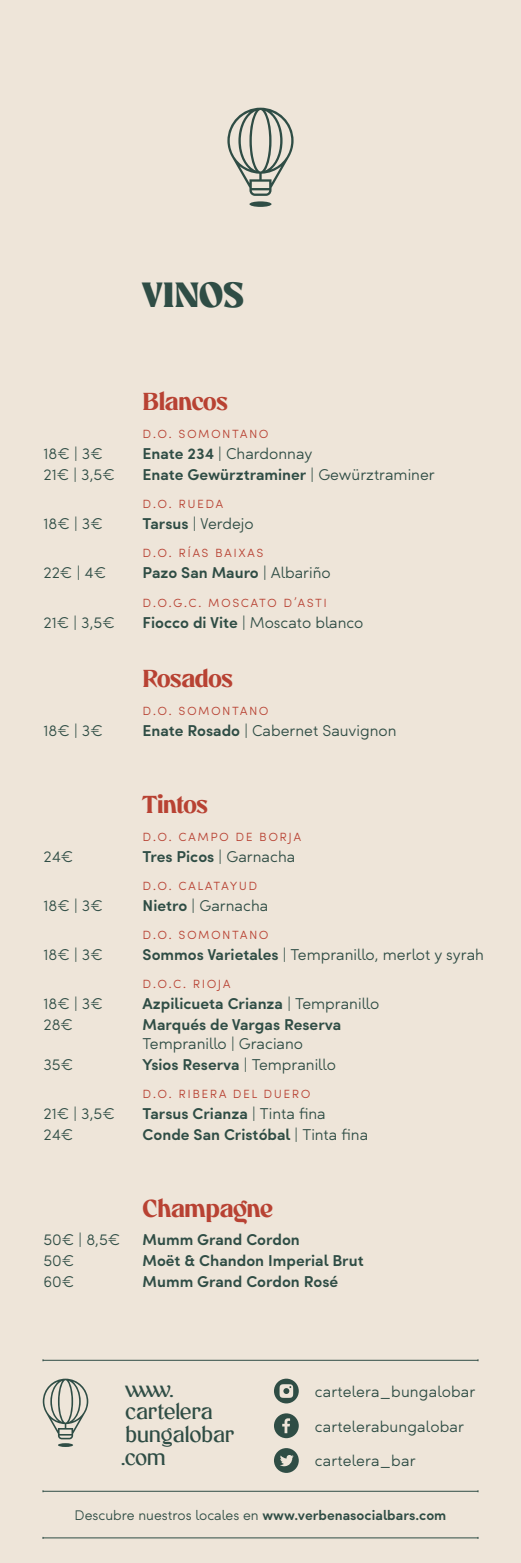
<style>
.page{position:relative;width:521px;height:1563px;background:#eee5d9}
.page>*{position:absolute;margin:0;border:0;box-sizing:border-box;transform-origin:0 0}
.t1{font:800 35px "Mr Banks";letter-spacing:-.02em;color:#2f4d45}
.t2{font:700 24.5px "Mr Banks";letter-spacing:-.015em;color:#b84233}
.t3{font:21.88px/22.8px "Mr Banks";letter-spacing:.01em;color:#2f4d45}
.t4{font:300 15.75px "Sofia Pro";color:#2f4d45}
.t5{font:600 15.75px "Sofia Pro";color:#2f4d45}
.t6{font:300 14px "Sofia Pro";letter-spacing:.09em;color:#b84233}
.t7{font:300 14px "Sofia Pro";color:#2f4d45}
.s1{font-weight:600}
.s2{font-weight:300}
</style>
<div class="page">
<svg style="left:227px;top:108px;width:67px;height:99px"></svg>
<svg style="left:274px;top:1378px;width:25px;height:25px"></svg>
<svg style="left:274px;top:1448px;width:25px;height:25px"></svg>
<svg style="left:274px;top:1413px;width:25px;height:25px"></svg>
<svg style="left:43px;top:1378px;width:45px;height:69px"></svg>
<hr style="left:43px;top:1360px;width:435px;height:1px;background:#2f4d45">
<hr style="left:43px;top:1491px;width:435px;height:1px;background:#2f4d45">
<hr style="left:43px;top:1537px;width:435px;height:1px;background:#2f4d45">
<h1 class="t1" style="left:141px;top:272px;width:104px">VINOS</h1>
<h2 class="t2" style="left:143px;top:386px;width:87px">Blancos</h2>
<p class="t6" style="left:43px;top:423px;width:37px">D</p>
<p class="t6" style="left:153px;top:423px;width:37px">.O. SOMON</p>
<p class="t6" style="left:232px;top:423px;width:18px">TANO</p>
<p class="t4" style="left:43px;top:442px;width:61px">18€ | 3€</p>
<p class="t4" style="left:143px;top:442px;width:171px"><span class="s1">Enate 234</span> | Chardonnay</p>
<p class="t4" style="left:43px;top:463px;width:73px">21€ | 3,5€</p>
<p class="t5" style="left:143px;top:463px;width:294px">Enate Gewürztraminer <span class="s2">| Gewürztraminer</span></p>
<p class="t6" style="left:43px;top:493px;width:37px">D</p>
<p class="t6" style="left:153px;top:493px;width:36px">.O. RUEDA</p>
<p class="t4" style="left:43px;top:512px;width:61px">18€ | 3€</p>
<p class="t4" style="left:143px;top:512px;width:113px"><span class="s1">Tarsus</span> | Verdejo</p>
<p class="t6" style="left:43px;top:542px;width:37px">D</p>
<p class="t6" style="left:153px;top:542px;width:34px">.O. RÍAS</p>
<p class="t6" style="left:215px;top:542px;width:41px">BAI XAS</p>
<p class="t4" style="left:43px;top:561px;width:64px">22€ | 4€</p>
<p class="t5" style="left:143px;top:561px;width:190px">Pazo San Mauro <span class="s2">| Albariño</span></p>
<p class="t6" style="left:43px;top:591px;width:37px">D</p>
<p class="t6" style="left:153px;top:591px;width:67px">.O.G.C. MOSCA</p>
<p class="t6" style="left:259px;top:591px;width:67px">TO D’ASTI</p>
<p class="t4" style="left:43px;top:610px;width:73px">21€ | 3,5€</p>
<p class="t4" style="left:143px;top:610px;width:222px"><span class="s1">Fiocco di Vite</span> | Moscato blanco</p>
<h2 class="t2" style="left:143px;top:662px;width:92px">Rosados</h2>
<p class="t6" style="left:43px;top:700px;width:37px">D</p>
<p class="t6" style="left:153px;top:700px;width:37px">.O. SOMON</p>
<p class="t6" style="left:232px;top:700px;width:18px">TANO</p>
<p class="t4" style="left:43px;top:719px;width:61px">18€ | 3€</p>
<p class="t4" style="left:143px;top:719px;width:255px"><span class="s1">Enate Rosado</span> | Cabernet Sauvignon</p>
<h2 class="t2" style="left:143px;top:788px;width:67px">Tintos</h2>
<p class="t6" style="left:43px;top:826px;width:37px">D</p>
<p class="t6" style="left:153px;top:826px;width:37px">.O. CAM</p>
<p class="t6" style="left:210px;top:826px;width:67px">PO DE BORJA</p>
<p class="t4" style="left:43px;top:845px;width:32px">24€</p>
<p class="t5" style="left:143px;top:844px;width:154px">Tres Picos <span class="s2">| Garnacha</span></p>
<p class="t6" style="left:43px;top:875px;width:37px">D</p>
<p class="t6" style="left:153px;top:875px;width:36px">.O. CALA</p>
<p class="t6" style="left:214px;top:875px;width:18px">TAYUD</p>
<p class="t4" style="left:43px;top:894px;width:61px">18€ | 3€</p>
<p class="t4" style="left:143px;top:894px;width:127px"><span class="s1">Nietro</span> | Garnacha</p>
<p class="t6" style="left:43px;top:924px;width:37px">D</p>
<p class="t6" style="left:153px;top:924px;width:37px">.O. SOMON</p>
<p class="t6" style="left:232px;top:924px;width:18px">TANO</p>
<p class="t4" style="left:43px;top:943px;width:61px">18€ | 3€</p>
<p class="t4" style="left:143px;top:943px;width:343px"><span class="s1">Sommos Varietales</span> | Tempranillo, merlot y syrah</p>
<p class="t6" style="left:43px;top:973px;width:37px">D</p>
<p class="t6" style="left:153px;top:973px;width:49px">.O.C. RIOJA</p>
<p class="t4" style="left:43px;top:992px;width:61px">18€ | 3€</p>
<p class="t5" style="left:143px;top:991px;width:238px">Azpilicueta Crianza <span class="s2">| Tempranillo</span></p>
<p class="t4" style="left:43px;top:1013px;width:31px">28€</p>
<p class="t5" style="left:143px;top:1012px;width:200px">Marqués de Vargas Reserva</p>
<p class="t4" style="left:143px;top:1032px;width:162px">Tempranillo | Graciano</p>
<p class="t4" style="left:43px;top:1053px;width:31px">35€</p>
<p class="t5" style="left:143px;top:1053px;width:195px">Ysios Reserva <span class="s2">| Tempranillo</span></p>
<p class="t6" style="left:43px;top:1083px;width:37px">D</p>
<p class="t6" style="left:153px;top:1083px;width:58px">.O. RI BERA</p>
<p class="t6" style="left:233px;top:1083px;width:9px">DEL</p>
<p class="t6" style="left:264px;top:1083px;width:10px">DUERO</p>
<p class="t4" style="left:43px;top:1102px;width:73px">21€ | 3,5€</p>
<p class="t5" style="left:143px;top:1102px;width:185px">Tarsus Crianza <span class="s2">| Tinta fina</span></p>
<p class="t4" style="left:43px;top:1123px;width:32px">24€</p>
<p class="t5" style="left:143px;top:1123px;width:227px">Conde San Cristóbal <span class="s2">| Tinta fina</span></p>
<h2 class="t2" style="left:143px;top:1193px;width:132px">Champagne</h2>
<p class="t4" style="left:43px;top:1228px;width:79px">50€ | 8,5€</p>
<p class="t5" style="left:143px;top:1228px;width:159px">Mumm Grand Cordon</p>
<p class="t4" style="left:43px;top:1249px;width:32px">50€</p>
<p class="t5" style="left:143px;top:1249px;width:223px">Moët &amp; Chandon Imperial Brut</p>
<p class="t4" style="left:43px;top:1270px;width:32px">60€</p>
<p class="t5" style="left:143px;top:1270px;width:197px">Mumm Grand Cordon Rosé</p>
<h3 class="t3" style="left:121px;top:1378px;width:115px">www. cartelera bungalobar .com</h3>
<p class="t4" style="left:315px;top:1380px;width:162px">cartelera_bungalobar</p>
<p class="t4" style="left:315px;top:1414px;width:151px">cartelerabungalobar</p>
<p class="t4" style="left:315px;top:1449px;width:102px">cartelera_bar</p>
<p class="t7" style="left:75px;top:1504px;width:373px">Descubre nuestros locales en <span class="s1">www.verbenasocialbars.com</span></p>
</div>
